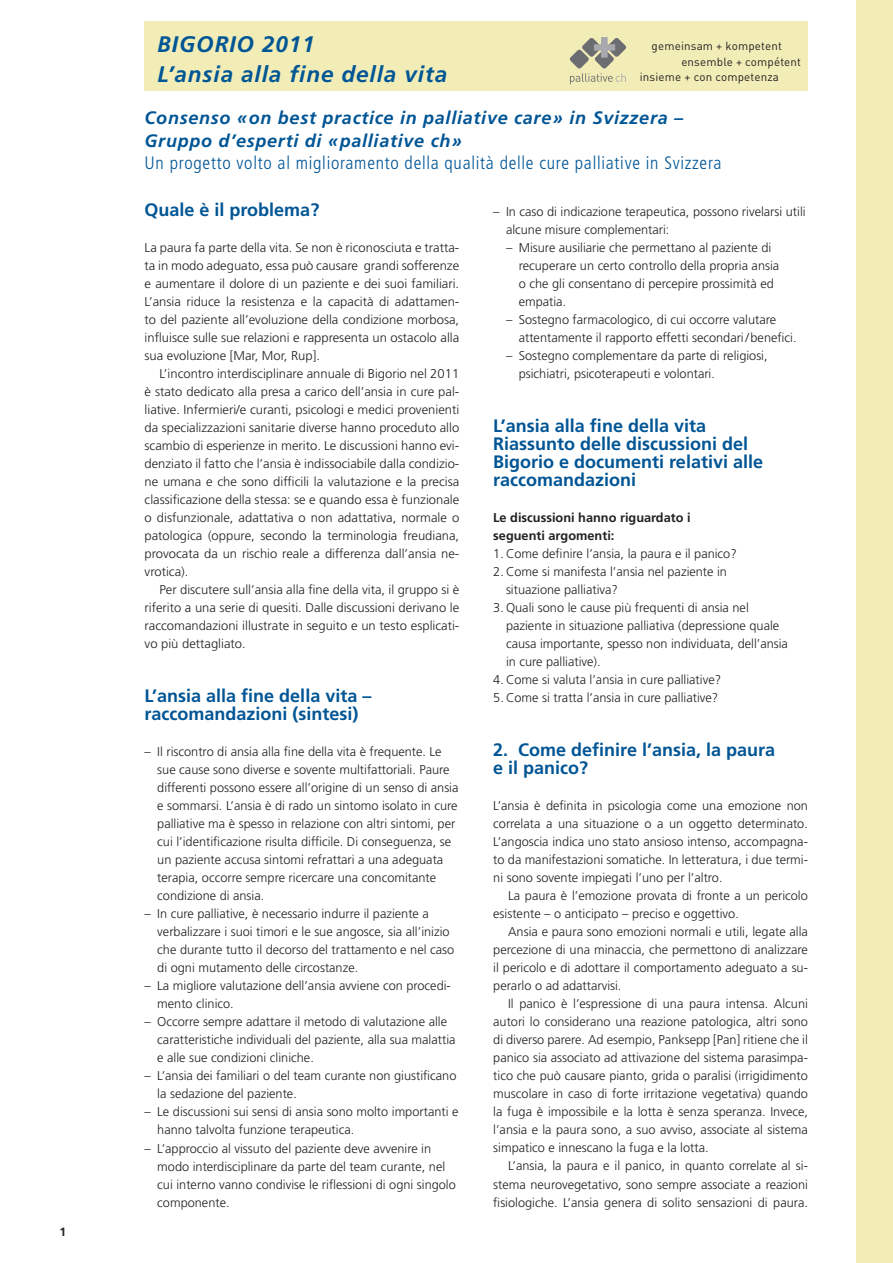
<style>
.page{position:relative;width:893px;height:1263px;background:#fff}
.page>*{position:absolute;margin:0;border:0;box-sizing:border-box;transform-origin:0 0}
.t1{font:italic 700 22.5px/30px "Frutiger";letter-spacing:.04em;color:#005595}
.t2{font:700 18px/18px "Frutiger LT Std";color:#005595}
.t3{font:italic 700 18px/22.5px "Frutiger";letter-spacing:.04em;color:#005595}
.t4{font:300 condensed 18px "Frutiger";letter-spacing:.04em;color:#005595}
.t5{font:300 12.75px/18px "Frutiger LT Std";color:#231f20}
.t6{font:700 12.75px/18px "Frutiger LT Std";color:#231f20}
.t7{font:700 12px "Frutiger LT Std";color:#231f20}
.t8{font:11.55px "DIN";letter-spacing:.015em;color:#231f20}
</style>
<div class="page">
<div style="left:857px;top:0;width:36px;height:1263px;background:#f2edb7"></div>
<div style="left:145px;top:21px;width:663px;height:69px;background:#f2edb7"></div>
<svg style="left:570px;top:37px;width:56px;height:47px"></svg>
<p class="t7" style="left:60px;top:1225px;width:8px">1</p>
<h1 class="t1" style="left:157px;top:30px;width:291px">BIGORIO 2011<br>L’ansia alla fine della vita</h1>
<h2 class="t3" style="left:145px;top:107px;width:540px">Consenso «on best practice in palliative care» in Svizzera –<br>Gruppo d’esperti di «palliative ch»</h2>
<h2 class="t4" style="left:145px;top:153px;width:578px">Un progetto volto al miglioramento della qualità delle cure palliative in Svizzera</h2>
<p class="t8" style="left:652px;top:39px;width:132px">gemeinsam + kompetent</p>
<p class="t8" style="left:681px;top:54px;width:121px">ensemble + compétent</p>
<p class="t8" style="left:640px;top:70px;width:141px">insieme + con competenza</p>
<h2 class="t2" style="left:145px;top:201px;width:176px">Quale è il problema?</h2>
<p class="t5" style="left:145px;top:239px;width:316px;text-align:justify">La paura fa parte della vita. Se non è riconosciuta e tratta&shy;ta in modo adeguato, essa può causare grandi sofferenze e aumentare il dolore di un paziente e dei suoi familiari.<br>L’ansia riduce la resistenza e la capacità di adattamen&shy;to del paziente all’evoluzione della condizione morbosa, influisce sulle sue relazioni e rappresenta un ostacolo alla sua evoluzione [Mar, Mor, Rup].</p>
<p class="t5" style="left:145px;top:365px;width:316px;text-align:justify;text-indent:15px">L’incontro interdisciplinare annuale di Bigorio nel 2011 è stato dedicato alla presa a carico dell’ansia in cure pal&shy;liative. Infermieri/e curanti, psicologi e medici provenienti da specializzazioni sanitarie diverse hanno proceduto allo scambio di esperienze in merito. Le discussioni hanno evi&shy;denziato il fatto che l’ansia è indissociabile dalla condizio&shy;ne umana e che sono difficili la valutazione e la precisa classificazione della stessa: se e quando essa è funzionale o disfunzionale, adattativa o non adattativa, normale o patologica (oppure, secondo la terminologia freudiana, provocata da un rischio reale a differenza dall’ansia ne&shy;vrotica).</p>
<p class="t5" style="left:145px;top:581px;width:316px;text-align:justify;text-indent:15px">Per discutere sull’ansia alla fine della vita, il gruppo si è riferito a una serie di quesiti. Dalle discussioni derivano le raccomandazioni illustrate in seguito e un testo esplicati&shy;vo più dettagliato.</p>
<h2 class="t2" style="left:145px;top:687px;width:228px">L’ansia alla fine della vita – raccomandazioni (sintesi)</h2>
<p class="t5" style="left:157px;top:743px;width:303px;text-indent:-13px">– Il riscontro di ansia alla fine della vita è frequente. Le sue cause sono diverse e sovente multifattoriali. Paure differenti possono essere all’origine di un senso di ansia e sommarsi. L’ansia è di rado un sintomo isolato in cure palliative ma è spesso in relazione con altri sintomi, per cui l’identificazione risulta difficile. Di conseguenza, se un paziente accusa sintomi refrattari a una adeguata terapia, occorre sempre ricercare una concomitante condizione di ansia.</p>
<p class="t5" style="left:157px;top:905px;width:298px;text-indent:-13px">– In cure palliative, è necessario indurre il paziente a verbalizzare i suoi timori e le sue angosce, sia all’inizio che durante tutto il decorso del trattamento e nel caso di ogni mutamento delle circostanze.</p>
<p class="t5" style="left:157px;top:977px;width:295px;text-indent:-13px">– La migliore valutazione dell’ansia avviene con procedi&shy;mento clinico.</p>
<p class="t5" style="left:157px;top:1013px;width:300px;text-indent:-13px">– Occorre sempre adattare il metodo di valutazione alle caratteristiche individuali del paziente, alla sua malattia e alle sue condizioni cliniche.</p>
<p class="t5" style="left:157px;top:1067px;width:301px;text-indent:-13px">– L’ansia dei familiari o del team curante non giustificano la sedazione del paziente.</p>
<p class="t5" style="left:157px;top:1103px;width:303px;text-indent:-13px">– Le discussioni sui sensi di ansia sono molto importanti e hanno talvolta funzione terapeutica.</p>
<p class="t5" style="left:157px;top:1139px;width:300px;text-indent:-13px">– L’approccio al vissuto del paziente deve avvenire in modo interdisciplinare da parte del team curante, nel cui interno vanno condivise le riflessioni di ogni singolo componente.</p>
<p class="t5" style="left:506px;top:203px;width:301px;text-indent:-13px">– In caso di indicazione terapeutica, possono rivelarsi utili alcune misure complementari:</p>
<p class="t5" style="left:519px;top:239px;width:262px;text-indent:-13px">– Misure ausiliarie che permettano al paziente di recuperare un certo controllo della propria ansia o che gli consentano di percepire prossimità ed empatia.</p>
<p class="t5" style="left:519px;top:311px;width:279px;text-indent:-13px">– Sostegno farmacologico, di cui occorre valutare attentamente il rapporto effetti secondari/benefici.</p>
<p class="t5" style="left:519px;top:347px;width:250px;text-indent:-13px">– Sostegno complementare da parte di religiosi, psichiatri, psicoterapeuti e volontari.</p>
<h2 class="t2" style="left:493px;top:417px;width:271px">L’ansia alla fine della vita<br>Riassunto delle discussioni del<br>Bigorio e documenti relativi alle raccomandazioni</h2>
<p class="t6" style="left:493px;top:509px;width:199px">Le discussioni hanno riguardato i seguenti argomenti:</p>
<p class="t5" style="left:493px;top:545px;width:245px">1. Come definire l’ansia, la paura e il panico?</p>
<p class="t5" style="left:506px;top:563px;width:223px;text-indent:-13px">2. Come si manifesta l’ansia nel paziente in situazione palliativa?</p>
<p class="t5" style="left:506px;top:599px;width:283px;text-indent:-13px">3. Quali sono le cause più frequenti di ansia nel paziente in situazione palliativa (depressione quale causa importante, spesso non individuata, dell’ansia in cure palliative).</p>
<p class="t5" style="left:493px;top:671px;width:229px">4. Come si valuta l’ansia in cure palliative?</p>
<p class="t5" style="left:493px;top:689px;width:227px">5. Come si tratta l’ansia in cure palliative?</p>
<h2 class="t2" style="left:493px;top:741px;width:283px">2. Come definire l’ansia, la paura e il panico?</h2>
<p class="t5" style="left:493px;top:797px;width:316px;text-align:justify">L’ansia è definita in psicologia come una emozione non correlata a una situazione o a un oggetto determinato.<br>L’angoscia indica uno stato ansioso intenso, accompagna&shy;to da manifestazioni somatiche. In letteratura, i due termi&shy;ni sono sovente impiegati l’uno per l’altro.</p>
<p class="t5" style="left:493px;top:887px;width:316px;text-indent:15px">La paura è l’emozione provata di fronte a un pericolo esistente – o anticipato – preciso e oggettivo.</p>
<p class="t5" style="left:493px;top:923px;width:316px;text-align:justify;text-indent:15px">Ansia e paura sono emozioni normali e utili, legate alla percezione di una minaccia, che permettono di analizzare il pericolo e di adottare il comportamento adeguato a su&shy;perarlo o ad adattarvisi.</p>
<p class="t5" style="left:493px;top:995px;width:316px;text-align:justify;text-indent:15px">Il panico è l’espressione di una paura intensa. Alcuni autori lo considerano una reazione patologica, altri sono di diverso parere. Ad esempio, Panksepp [Pan] ritiene che il panico sia associato ad attivazione del sistema parasimpa&shy;tico che può causare pianto, grida o paralisi (irrigidimento muscolare in caso di forte irritazione vegetativa) quando la fuga è impossibile e la lotta è senza speranza. Invece, l’ansia e la paura sono, a suo avviso, associate al sistema simpatico e innescano la fuga e la lotta.</p>
<p class="t5" style="left:493px;top:1157px;width:316px;text-align:justify;text-indent:15px">L’ansia, la paura e il panico, in quanto correlate al si&shy;stema neurovegetativo, sono sempre associate a reazioni fisiologiche. L’ansia genera di solito sensazioni di paura.</p>
</div>
